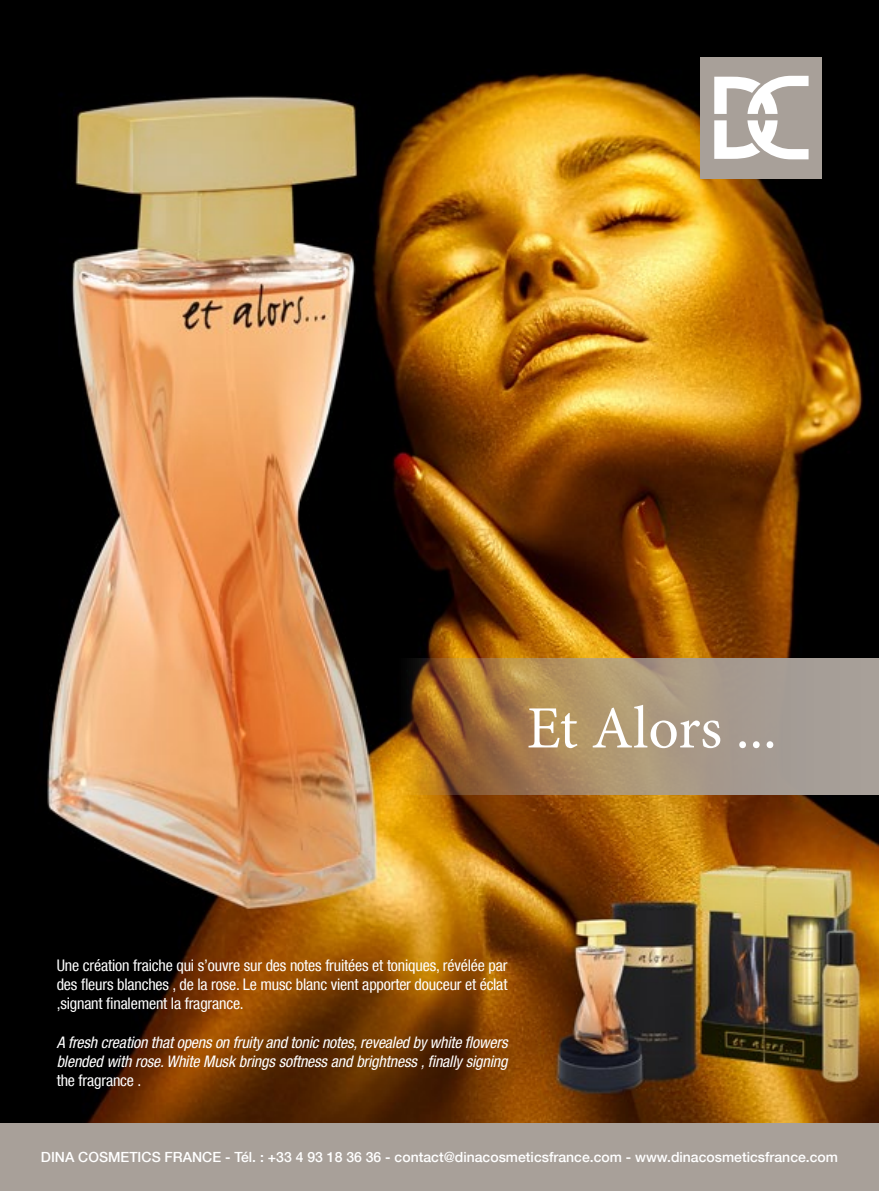
<style>
.page{position:relative;width:879px;height:1191px;background:#fff}
.page>*{position:absolute;margin:0;border:0;box-sizing:border-box;transform-origin:0 0}
.t1{font:60px "Minion Pro";letter-spacing:-.005em;color:#fff}
.t2{font:condensed 16px/19.2px "Helvetica Neue LT Com";letter-spacing:-.01em;color:#fff;text-align:justify}
.t3{font:italic condensed 16px/19.2px "Helvetica Neue LT Com";letter-spacing:-.01em;color:#fff}
.t4{font:500 14px "Helvetica Neue LT Com";color:#fff}
</style>
<div class="page">
<img style="left:14px;top:0;width:865px;height:1123px">
<div style="left:0;top:0;width:14px;height:1123px;background:#000"></div>
<div style="left:0;top:1123px;width:879px;height:68px;background:#a8a099"></div>
<div style="left:700px;top:57px;width:122px;height:121px;background:#a8a099"></div>
<svg style="left:714px;top:120px;width:94px;height:39px"></svg>
<svg style="left:714px;top:76px;width:94px;height:38px"></svg>
<svg style="left:397px;top:658px;width:482px;height:136px;background:#a68b6a"></svg>
<h1 class="t1" style="left:527px;top:688px;width:251px">Et Alors ...</h1>
<p class="t2" style="left:57px;top:955px;width:452px">Une création fraiche qui s’ouvre sur des notes fruitées et toniques, révélée par des fleurs blanches , de la rose. Le musc blanc vient apporter douceur et éclat ,signant finalement la fragrance.</p>
<p class="t3" style="left:57px;top:1032px;width:452px">A fresh creation that opens on fruity and tonic notes, revealed by white flowers blended with rose. White Musk brings softness and brightness , finally signing</p>
<p class="t2" style="left:57px;top:1070px;width:86px">the fragrance .</p>
<p class="t4" style="left:41px;top:1148px;width:798px">DINA COSMETICS FRANCE - Tél. : +33 4 93 18 36 36 - contact@dinacosmeticsfrance.com - www.dinacosmeticsfrance.com</p>
</div>
